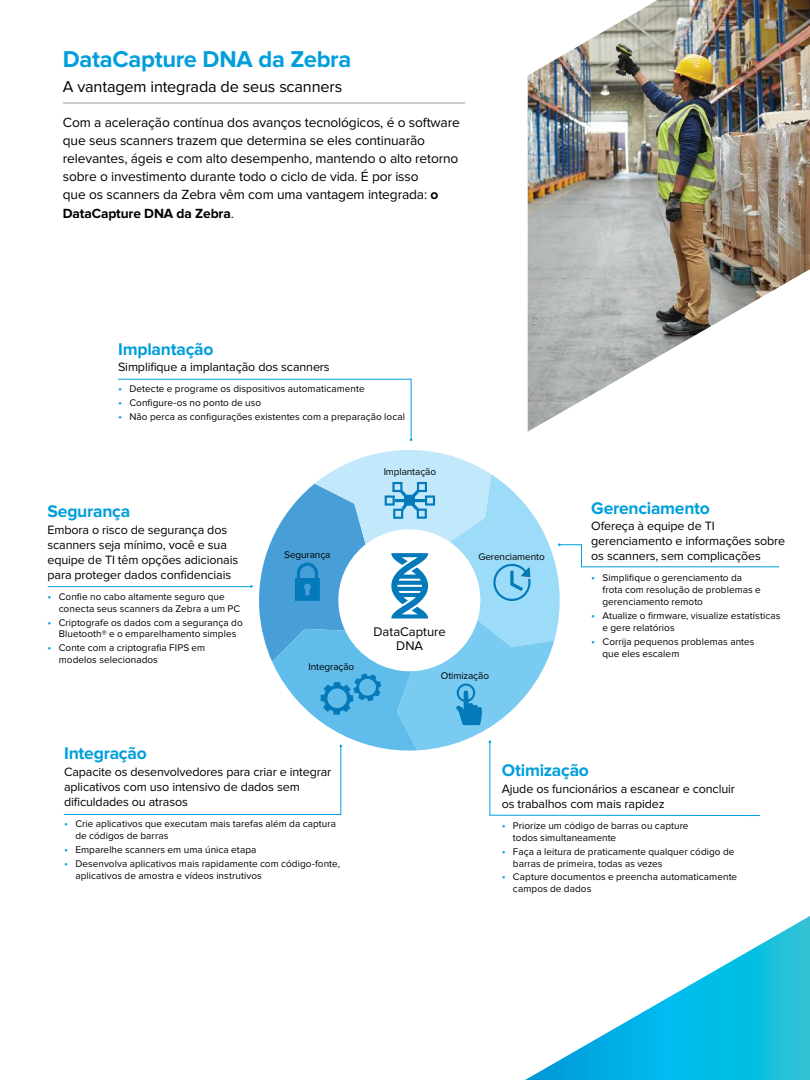
<style>
.page{position:relative;width:810px;height:1080px;background:#fff}
.page>*{position:absolute;margin:0;border:0;box-sizing:border-box;transform-origin:0 0}
.t1{font:700 23.75px "Proxima Nova";letter-spacing:-.015em;color:#009fdb}
.t2{font:700 17.5px "Proxima Nova";letter-spacing:-.01em;color:#009fdb}
.t3{font:16.25px "Proxima Nova";letter-spacing:-.01em;color:#000}
.t4{font:13.75px/18.1px "Proxima Nova";letter-spacing:-.01em;color:#000}
.t5{font:13px/14.1px "Proxima Nova";color:#000;text-align:center}
.t6{font:12.5px/15px "Proxima Nova";letter-spacing:-.01em;color:#000101}
.t7{font:10px/11.9px "Proxima Nova";letter-spacing:.005em;color:#000101}
.s1{font-weight:700}
.s2{font-size:11.25px;color:#009fdb}
</style>
<div class="page">
<svg style="left:525px;top:916px;width:285px;height:164px"></svg>
<hr style="left:63px;top:103px;width:402px;height:1px;background:#9a9a9a">
<svg style="left:117px;top:379px;width:295px;height:62px"></svg>
<svg style="left:47px;top:450px;width:733px;height:366px"></svg>
<img style="left:528px;top:0;width:282px;height:432px">
<h1 class="t1" style="left:63px;top:46px;width:290px">DataCapture DNA da Zebra</h1>
<h3 class="t3" style="left:63px;top:79px;width:281px">A vantagem integrada de seus scanners</h3>
<p class="t4" style="left:63px;top:114px;width:398px">Com a aceleração contínua dos avanços tecnológicos, é o software que seus scanners trazem que determina se eles continuarão relevantes, ágeis e com alto desempenho, mantendo o alto retorno sobre o investimento durante todo o ciclo de vida. É por isso<br>que os scanners da Zebra vêm com uma vantagem integrada: <span class="s1">o DataCapture DNA da Zebra</span>.</p>
<h2 class="t2" style="left:118px;top:339px;width:97px">Implantação</h2>
<p class="t6" style="left:118px;top:360px;width:213px">Simplifique a implantação dos scanners</p>
<p class="t7" style="left:118px;top:383px;width:248px"><span class="s2">•</span> Detecte e programe os dispositivos automaticamente</p>
<p class="t7" style="left:118px;top:397px;width:145px"><span class="s2">•</span> Configure-os no ponto de uso</p>
<p class="t7" style="left:118px;top:411px;width:288px"><span class="s2">•</span> Não perca as configurações existentes com a preparação local</p>
<h2 class="t2" style="left:48px;top:501px;width:84px">Segurança</h2>
<p class="t6" style="left:48px;top:523px;width:192px">Embora o risco de segurança dos scanners seja mínimo, você e sua equipe de TI têm opções adicionais para proteger dados confidenciais</p>
<p class="t7" style="left:59px;top:591px;width:183px;text-indent:-11px"><span class="s2">•</span> Confie no cabo altamente seguro que conecta seus scanners da Zebra a um PC</p>
<p class="t7" style="left:48px;top:617px;width:197px;text-align:center"><span class="s2">•</span> Criptografe os dados com a segurança do<br>Bluetooth® e o emparelhamento simples</p>
<p class="t7" style="left:59px;top:642px;width:148px;text-indent:-11px"><span class="s2">•</span> Conte com a criptografia FIPS em modelos selecionados</p>
<p class="t7" style="left:384px;top:466px;width:54px">Implantação</p>
<p class="t7" style="left:284px;top:549px;width:48px">Segurança</p>
<p class="t7" style="left:478px;top:551px;width:68px">Gerenciamento</p>
<p class="t7" style="left:309px;top:661px;width:47px">Integração</p>
<h3 class="t5" style="left:374px;top:626px;width:74px">DataCapture<br>DNA</h3>
<p class="t7" style="left:441px;top:670px;width:50px">Otimização</p>
<h2 class="t2" style="left:591px;top:498px;width:120px">Gerenciamento</h2>
<p class="t6" style="left:591px;top:519px;width:195px">Ofereça à equipe de TI gerenciamento e informações sobre os scanners, sem complicações</p>
<p class="t7" style="left:602px;top:572px;width:160px;text-indent:-11px"><span class="s2">•</span> Simplifique o gerenciamento da frota com resolução de problemas e gerenciamento remoto</p>
<p class="t7" style="left:602px;top:610px;width:179px;text-indent:-11px"><span class="s2">•</span> Atualize o firmware, visualize estatísticas e gere relatórios</p>
<p class="t7" style="left:602px;top:636px;width:154px;text-indent:-11px"><span class="s2">•</span> Corrija pequenos problemas antes que eles escalem</p>
<h2 class="t2" style="left:64px;top:744px;width:84px">Integração</h2>
<p class="t6" style="left:64px;top:765px;width:269px">Capacite os desenvolvedores para criar e integrar aplicativos com uso intensivo de dados sem dificuldades ou atrasos</p>
<p class="t7" style="left:75px;top:818px;width:262px;text-indent:-11px"><span class="s2">•</span> Crie aplicativos que executam mais tarefas além da captura de códigos de barras</p>
<p class="t7" style="left:64px;top:844px;width:194px"><span class="s2">•</span> Emparelhe scanners em uma única etapa</p>
<p class="t7" style="left:75px;top:858px;width:266px;text-indent:-11px"><span class="s2">•</span> Desenvolva aplicativos mais rapidamente com código-fonte, aplicativos de amostra e vídeos instrutivos</p>
<h2 class="t2" style="left:502px;top:760px;width:89px">Otimização</h2>
<p class="t6" style="left:502px;top:782px;width:235px">Ajude os funcionários a escanear e concluir os trabalhos com mais rapidez</p>
<p class="t7" style="left:513px;top:820px;width:177px;text-indent:-11px"><span class="s2">•</span> Priorize um código de barras ou capture todos simultaneamente</p>
<p class="t7" style="left:513px;top:846px;width:223px;text-indent:-11px"><span class="s2">•</span> Faça a leitura de praticamente qualquer código de barras de primeira, todas as vezes</p>
<p class="t7" style="left:513px;top:872px;width:226px;text-indent:-11px"><span class="s2">•</span> Capture documentos e preencha automaticamente campos de dados</p>
</div>
